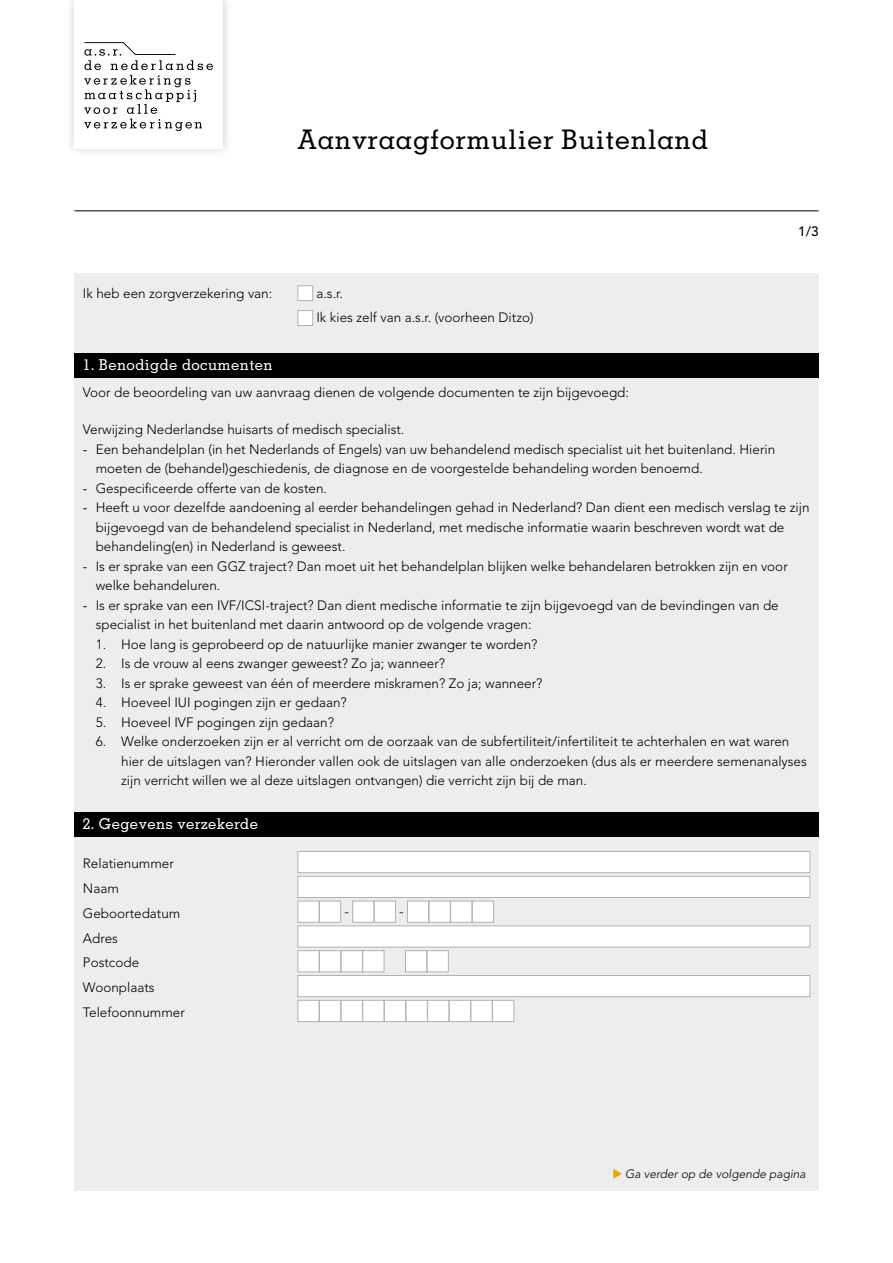
<style>
.page{position:relative;width:893px;height:1263px;background:#fff}
.page>*{position:absolute;margin:0;border:0;box-sizing:border-box;transform-origin:0 0}
.t1{font:500 27px "Memphis LT Std";letter-spacing:.025em;color:#000}
.t2{font:500 15px "Memphis LT Std";letter-spacing:.025em;color:#fff}
.t3{font:300 13.5px/19.5px "Avenir LT Std";color:#000}
.t4{font:500 13.5px "Avenir LT Std";color:#000}
.t5{font:italic 300 12px "Avenir LT Std";color:#000}
.s1{font-weight:400}
</style>
<div class="page">
<hr style="left:74px;top:211px;width:745px;height:1px;background:#000">
<div style="left:64px;top:0;width:170px;height:159px;background:#000;opacity:.2"></div>
<div style="left:74px;top:0;width:149px;height:148px;background:#fff"></div>
<svg style="left:84px;top:42px;width:129px;height:89px"></svg>
<div style="left:74px;top:273px;width:745px;height:918px;background:#ededed"></div>
<div style="left:74px;top:353px;width:745px;height:24px;background:#000"></div>
<div style="left:74px;top:812px;width:745px;height:24px;background:#000"></div>
<div style="left:298px;top:286px;width:15px;height:15px;background:#fff;border:1px solid #b3b2b2"></div>
<div style="left:298px;top:310px;width:15px;height:16px;background:#fff;border:1px solid #b3b2b2"></div>
<div style="left:298px;top:851px;width:512px;height:22px;background:#fff;border:1px solid #b3b2b2"></div>
<div style="left:298px;top:876px;width:512px;height:22px;background:#fff;border:1px solid #b3b2b2"></div>
<div style="left:298px;top:901px;width:21px;height:21px;background:#fff;border:1px solid #b3b2b2"></div>
<div style="left:319px;top:901px;width:22px;height:21px;background:#fff;border:1px solid #b3b2b2"></div>
<div style="left:352px;top:901px;width:22px;height:21px;background:#fff;border:1px solid #b3b2b2"></div>
<div style="left:374px;top:901px;width:22px;height:21px;background:#fff;border:1px solid #b3b2b2"></div>
<div style="left:407px;top:901px;width:22px;height:21px;background:#fff;border:1px solid #b3b2b2"></div>
<div style="left:429px;top:901px;width:21px;height:21px;background:#fff;border:1px solid #b3b2b2"></div>
<div style="left:450px;top:901px;width:22px;height:21px;background:#fff;border:1px solid #b3b2b2"></div>
<div style="left:472px;top:901px;width:22px;height:21px;background:#fff;border:1px solid #b3b2b2"></div>
<div style="left:298px;top:926px;width:512px;height:21px;background:#fff;border:1px solid #b3b2b2"></div>
<div style="left:298px;top:950px;width:21px;height:22px;background:#fff;border:1px solid #b3b2b2"></div>
<div style="left:319px;top:950px;width:22px;height:22px;background:#fff;border:1px solid #b3b2b2"></div>
<div style="left:341px;top:950px;width:22px;height:22px;background:#fff;border:1px solid #b3b2b2"></div>
<div style="left:363px;top:950px;width:21px;height:22px;background:#fff;border:1px solid #b3b2b2"></div>
<div style="left:405px;top:950px;width:22px;height:22px;background:#fff;border:1px solid #b3b2b2"></div>
<div style="left:427px;top:950px;width:22px;height:22px;background:#fff;border:1px solid #b3b2b2"></div>
<div style="left:298px;top:975px;width:512px;height:22px;background:#fff;border:1px solid #b3b2b2"></div>
<div style="left:298px;top:1000px;width:21px;height:22px;background:#fff;border:1px solid #b3b2b2"></div>
<div style="left:319px;top:1000px;width:22px;height:22px;background:#fff;border:1px solid #b3b2b2"></div>
<div style="left:341px;top:1000px;width:22px;height:22px;background:#fff;border:1px solid #b3b2b2"></div>
<div style="left:363px;top:1000px;width:21px;height:22px;background:#fff;border:1px solid #b3b2b2"></div>
<div style="left:384px;top:1000px;width:22px;height:22px;background:#fff;border:1px solid #b3b2b2"></div>
<div style="left:406px;top:1000px;width:21px;height:22px;background:#fff;border:1px solid #b3b2b2"></div>
<div style="left:427px;top:1000px;width:22px;height:22px;background:#fff;border:1px solid #b3b2b2"></div>
<div style="left:449px;top:1000px;width:22px;height:22px;background:#fff;border:1px solid #b3b2b2"></div>
<div style="left:471px;top:1000px;width:21px;height:22px;background:#fff;border:1px solid #b3b2b2"></div>
<div style="left:492px;top:1000px;width:22px;height:22px;background:#fff;border:1px solid #b3b2b2"></div>
<h1 class="t1" style="left:298px;top:123px;width:412px">Aanvraagformulier Buitenland</h1>
<p class="t4" style="left:798px;top:223px;width:22px">1/3</p>
<p class="t3" style="left:83px;top:283px;width:191px">Ik heb een zorgverzekering van:</p>
<p class="t3" style="left:316px;top:281px;width:219px;line-height:24.8px">a.s.r.<br>Ik kies zelf van a.s.r. (voorheen Ditzo)</p>
<p class="t2" style="left:83px;top:355px;width:191px">1. Benodigde documenten</p>
<p class="t3" style="left:83px;top:382px;width:548px">Voor de beoordeling van uw aanvraag dienen de volgende documenten te zijn bijgevoegd:</p>
<p class="t3" style="left:83px;top:420px;width:323px">Verwijzing Nederlandse huisarts of medisch specialist.</p>
<p class="t3" style="left:96px;top:439px;width:681px;text-indent:-13px"><span class="s1">-</span> Een behandelplan (in het Nederlands of Engels) van uw behandelend medisch specialist uit het buitenland. Hierin moeten de (behandel)geschiedenis, de diagnose en de voorgestelde behandeling worden benoemd.</p>
<p class="t3" style="left:83px;top:478px;width:246px"><span class="s1">-</span> Gespecificeerde offerte van de kosten.</p>
<p class="t3" style="left:96px;top:498px;width:715px;text-indent:-13px"><span class="s1">-</span> Heeft u voor dezelfde aandoening al eerder behandelingen gehad in Nederland? Dan dient een medisch verslag te zijn bijgevoegd van de behandelend specialist in Nederland, met medische informatie waarin beschreven wordt wat de behandeling(en) in Nederland is geweest.</p>
<p class="t3" style="left:96px;top:556px;width:694px;text-indent:-13px"><span class="s1">-</span> Is er sprake van een GGZ traject? Dan moet uit het behandelplan blijken welke behandelaren betrokken zijn en voor welke behandeluren.</p>
<p class="t3" style="left:96px;top:595px;width:685px;text-indent:-13px"><span class="s1">-</span> Is er sprake van een IVF/ICSI-traject? Dan dient medische informatie te zijn bijgevoegd van de bevindingen van de specialist in het buitenland met daarin antwoord op de volgende vragen:</p>
<p class="t3" style="left:96px;top:634px;width:443px">1. Hoe lang is geprobeerd op de natuurlijke manier zwanger te worden?</p>
<p class="t3" style="left:96px;top:654px;width:351px">2. Is de vrouw al eens zwanger geweest? Zo ja; wanneer?</p>
<p class="t3" style="left:96px;top:673px;width:448px">3. Is er sprake geweest van één of meerdere miskramen? Zo ja; wanneer?</p>
<p class="t3" style="left:96px;top:693px;width:253px">4. Hoeveel IUI pogingen zijn er gedaan?</p>
<p class="t3" style="left:96px;top:712px;width:240px">5. Hoeveel IVF pogingen zijn gedaan?</p>
<p class="t3" style="left:121px;top:732px;width:687px;text-indent:-26px">6. Welke onderzoeken zijn er al verricht om de oorzaak van de subfertiliteit/infertiliteit te achterhalen en wat waren hier de uitslagen van? Hieronder vallen ook de uitslagen van alle onderzoeken (dus als er meerdere semenanalyses zijn verricht willen we al deze uitslagen ontvangen) die verricht zijn bij de man.</p>
<p class="t2" style="left:83px;top:814px;width:177px">2. Gegevens verzekerde</p>
<p class="t3" style="left:83px;top:851px;width:99px;line-height:24.8px">Relatienummer<br>Naam<br>Geboortedatum</p>
<p class="t3" style="left:344px;top:901px;width:6px">-</p>
<p class="t3" style="left:399px;top:901px;width:6px">-</p>
<p class="t3" style="left:83px;top:926px;width:104px;line-height:24.8px">Adres<br>Postcode<br>Woonplaats<br>Telefoonnummer</p>
<p class="t5" style="left:625px;top:1167px;width:182px">Ga verder op de volgende pagina</p>
</div>
